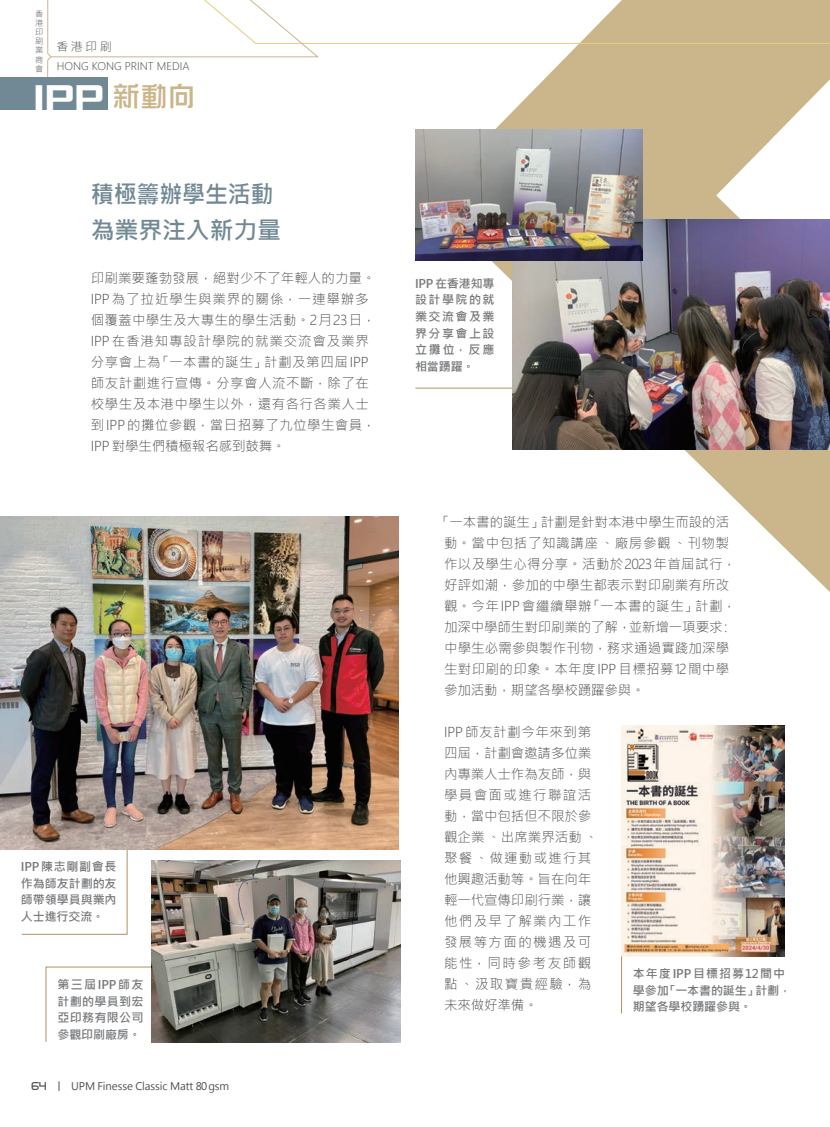
<style>
.page{position:relative;width:830px;height:1127px;background:#fff}
.page>*{position:absolute;margin:0;border:0;box-sizing:border-box;transform-origin:0 0}
.t1{font:43.5px "DF Zong Yi Std W5";color:#fff}
.t2{font:700 24px/36px "Microsoft Jheng Hei";letter-spacing:-.01em;color:#718995;scale:.96 1}
.t3{font:300 13.5px/21px "Microsoft Jheng Hei";letter-spacing:.025em;color:#4b4c4d}
.t4{font:300 13.5px/21px "Microsoft Jheng Hei";letter-spacing:.005em;color:#4b4c4d}
.t5{font:700 12px/16.5px "Microsoft Jheng Hei";letter-spacing:-.005em;color:#76787b;text-align:justify}
.t6{font:300 12px "Microsoft Jheng Hei";color:#4b4c4d}
.t7{font:12px "Aquire";color:#4b4c4d;scale:1.05 1}
.t8{font:10.5px "Microsoft Jheng Hei";letter-spacing:-.01em;color:#4b4c4d}
.t9{font:300 10.5px "Microsoft Jheng Hei";color:#4b4c4d}
.t10{font:300 8.25px/9.1px "Microsoft Jheng Hei";color:#4b4c4d;text-align:justify}
.s1{font-size:27px;color:#cbb68b}
</style>
<div class="page">
<svg style="left:455px;top:387px;width:374px;height:204px"></svg>
<svg style="left:429px;top:109px;width:372px;height:172px;fill:#cbb68b"></svg>
<hr style="left:415px;top:388px;width:99px;height:1px;background:#b09264">
<div style="left:0;top:77px;width:108px;height:32px;background:#718995"></div>
<svg style="left:46px;top:967px;width:106px;height:75px"></svg>
<svg style="left:21px;top:850px;width:106px;height:85px"></svg>
<img style="left:0;top:517px;width:398px;height:333px">
<img style="left:152px;top:860px;width:248px;height:182px">
<img style="left:512px;top:219px;width:317px;height:230px">
<img style="left:415px;top:129px;width:226px;height:131px">
<img style="left:621px;top:725px;width:163px;height:232px">
<hr style="left:621px;top:956px;width:1px;height:57px;background:#b09264">
<svg style="left:47px;top:0;width:783px;height:109px"></svg>
<p class="t10" style="left:35px;top:10px;width:9px">香港印刷業商會</p>
<p class="t6" style="left:56px;top:39px;width:57px">香港印刷</p>
<h1 class="t1" style="left:32px;top:73px;width:164px">IPP <span class="s1">新動向</span></h1>
<p class="t9" style="left:57px;top:59px;width:134px">HONG KONG PRINT MEDIA</p>
<h2 class="t2" style="left:91px;top:176px;width:200px">積極籌辦學生活動為業界注入新力量</h2>
<p class="t3" style="left:91px;top:267px;width:286px">印刷業要蓬勃發展，絕對少不了年輕人的力量。<br>IPP為了拉近學生與業界的關係，一連舉辦多個覆蓋中學生及大專生的學生活動。2月23日，<br>IPP在香港知專設計學院的就業交流會及業界分享會上為「一本書的誕生」計劃及第四屆IPP師友計劃進行宣傳。分享會人流不斷，除了在校學生及本港中學生以外，還有各行各業人士到IPP的攤位參觀，當日招募了九位學生會員，<br>IPP對學生們積極報名感到鼓舞。</p>
<p class="t5" style="left:415px;top:275px;width:81px">IPP在香港知專設計學院的就業交流會及業界分享會上設立攤位，反應相當踴躍。</p>
<p class="t4" style="left:444px;top:511px;width:293px;text-indent:-7px">「一本書的誕生」計劃是針對本港中學生而設的活動。當中包括了知識講座、廠房參觀、刊物製作以及學生心得分享。活動於2023年首屆試行，好評如潮，參加的中學生都表示對印刷業有所改觀。今年IPP會繼續舉辦「一本書的誕生」計劃，加深中學師生對印刷業的了解，並新增一項要求：中學生必需參與製作刊物，務求通過實踐加深學生對印刷的印象。本年度IPP目標招募12間中學參加活動，期望各學校踴躍參與。</p>
<p class="t3" style="left:444px;top:721px;width:155px">IPP師友計劃今年來到第四屆，計劃會邀請多位業內專業人士作為友師，與學員會面或進行聯誼活動，當中包括但不限於參觀企業、出席業界活動、聚餐、做運動或進行其他興趣活動等。旨在向年輕一代宣傳印刷行業，讓他們及早了解業內工作發展等方面的機遇及可能性，同時參考友師觀點、汲取寶貴經驗，為未來做好準備。</p>
<p class="t5" style="left:21px;top:859px;width:97px">IPP陳志剛副會長作為師友計劃的友師帶領學員與業內人士進行交流。</p>
<p class="t5" style="left:57px;top:977px;width:87px">第三屆IPP師友計劃的學員到宏亞印務有限公司參觀印刷廠房。</p>
<p class="t5" style="left:632px;top:966px;width:160px;text-align:left">本年度IPP目標招募12間中學參加「一本書的誕生」計劃，期望各學校踴躍參與。</p>
<p class="t7" style="left:31px;top:1079px;width:16px">64</p>
<p class="t8" style="left:71px;top:1080px;width:160px">UPM Finesse Classic Matt 80gsm</p>
</div>
